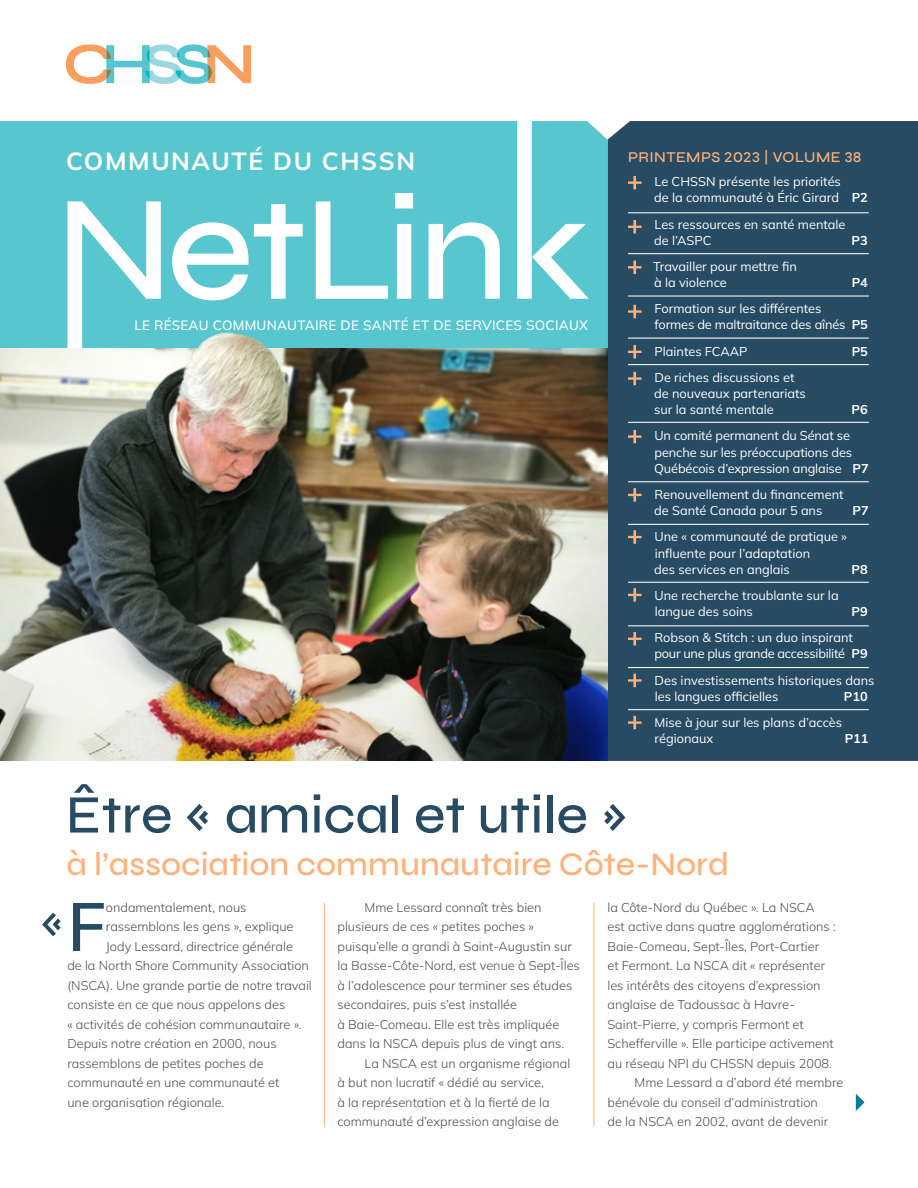
<style>
.page{position:relative;width:918px;height:1188px;background:#fff}
.page>*{position:absolute;margin:0;border:0;box-sizing:border-box;transform-origin:0 0}
.t1{font:600 68.1px "Mulish";color:#264b63}
.t2{font:500 54px "Syne";color:#264b63}
.t3{font:500 33px "Syne";color:#ffb179}
.t4{font:700 24.75px "Mulish";letter-spacing:.065em;color:#fff}
.t5{font:500 15px "Syne";letter-spacing:.03em;color:#ffb179}
.t6{font:500 13.5px "Mulish";letter-spacing:.02em;color:#fff}
.t7{font:300 12.75px/19.5px "Mulish";color:#4b4c4d}
.t8{font:12.75px/16.2px "Mulish";color:#fff}
.t9{font:12.75px/16.2px "Mulish";letter-spacing:-.02em;color:#fff}
.t10{font:700 12.75px "Mulish";color:#fff}
.s1{font-weight:700}
</style>
<div class="page">
<div style="left:608px;top:121px;width:310px;height:640px;background:#264b63"></div>
<svg style="left:856px;top:1094px;width:9px;height:17px"></svg>
<svg style="left:66px;top:44px;width:185px;height:40px"></svg>
<hr style="left:324px;top:903px;width:1px;height:223px;background:#ffb179">
<hr style="left:593px;top:903px;width:2px;height:223px;background:#ffb179">
<svg style="left:42px;top:913px;width:19px;height:23px"></svg>
<div style="left:0;top:121px;width:608px;height:205px;background:#58c6ce"></div>
<svg style="left:68px;top:121px;width:521px;height:205px;fill:#58c6ce"></svg>
<svg style="left:628px;top:176px;width:14px;height:13px"></svg>
<svg style="left:628px;top:220px;width:14px;height:14px"></svg>
<svg style="left:628px;top:261px;width:14px;height:13px"></svg>
<svg style="left:628px;top:305px;width:14px;height:13px"></svg>
<svg style="left:628px;top:345px;width:14px;height:14px"></svg>
<svg style="left:628px;top:372px;width:14px;height:13px"></svg>
<svg style="left:628px;top:430px;width:14px;height:13px"></svg>
<svg style="left:628px;top:488px;width:14px;height:14px"></svg>
<svg style="left:628px;top:530px;width:14px;height:14px"></svg>
<svg style="left:628px;top:588px;width:14px;height:14px"></svg>
<svg style="left:628px;top:632px;width:14px;height:14px"></svg>
<svg style="left:628px;top:674px;width:14px;height:13px"></svg>
<svg style="left:628px;top:716px;width:14px;height:13px"></svg>
<hr style="left:628px;top:212px;width:241px;height:1px;background:#fff">
<hr style="left:628px;top:253px;width:241px;height:1px;background:#fff">
<hr style="left:628px;top:296px;width:241px;height:1px;background:#fff">
<hr style="left:628px;top:338px;width:241px;height:1px;background:#fff">
<hr style="left:628px;top:364px;width:241px;height:1px;background:#fff">
<hr style="left:628px;top:422px;width:241px;height:1px;background:#fff">
<hr style="left:628px;top:481px;width:241px;height:1px;background:#fff">
<hr style="left:628px;top:524px;width:241px;height:1px;background:#fff">
<hr style="left:628px;top:582px;width:241px;height:1px;background:#fff">
<hr style="left:628px;top:625px;width:241px;height:1px;background:#fff">
<hr style="left:628px;top:667px;width:241px;height:1px;background:#fff">
<hr style="left:628px;top:709px;width:241px;height:1px;background:#fff">
<img style="left:0;top:437px;width:608px;height:324px">
<img style="left:0;top:326px;width:608px;height:111px">
<h3 class="t4" style="left:66px;top:144px;width:351px">COMMUNAUTÉ DU CHSSN</h3>
<p class="t6" style="left:134px;top:316px;width:455px">LE RÉSEAU COMMUNAUTAIRE DE SANTÉ ET DE SERVICES SOCIAUX</p>
<p class="t5" style="left:628px;top:148px;width:235px">PRINTEMPS 2023 | VOLUME 38</p>
<p class="t8" style="left:654px;top:173px;width:215px">Le CHSSN présente les priorités<br>de la communauté à Éric Girard <span class="s1">P2</span></p>
<p class="t8" style="left:654px;top:216px;width:193px">Les ressources en santé mentale de l’ASPC</p>
<p class="t10" style="left:852px;top:232px;width:18px">P3</p>
<p class="t8" style="left:653px;top:258px;width:145px">Travailler pour mettre fin à la violence</p>
<p class="t10" style="left:852px;top:274px;width:18px">P4</p>
<p class="t8" style="left:655px;top:300px;width:215px">Formation sur les différentes<br>formes de maltraitance des aînés <span class="s1">P5</span></p>
<p class="t8" style="left:655px;top:343px;width:94px">Plaintes FCAAP</p>
<p class="t10" style="left:852px;top:343px;width:18px">P5</p>
<p class="t8" style="left:654px;top:369px;width:153px">De riches discussions et de nouveaux partenariats sur la santé mentale</p>
<p class="t10" style="left:852px;top:401px;width:18px">P6</p>
<p class="t8" style="left:654px;top:428px;width:216px">Un comité permanent du Sénat se penche sur les préoccupations des<br>Québécois d’expression anglaise <span class="s1">P7</span></p>
<p class="t8" style="left:654px;top:486px;width:191px">Renouvellement du financement de Santé Canada pour 5 ans</p>
<p class="t10" style="left:853px;top:502px;width:18px">P7</p>
<p class="t8" style="left:654px;top:528px;width:194px">Une « communauté de pratique » influente pour l’adaptation<br>des services en anglais</p>
<p class="t10" style="left:852px;top:560px;width:18px">P8</p>
<p class="t8" style="left:654px;top:587px;width:186px">Une recherche troublante sur la langue des soins</p>
<p class="t10" style="left:852px;top:603px;width:18px">P9</p>
<p class="t9" style="left:655px;top:629px;width:215px">Robson &amp; Stitch : un duo inspirant pour une plus grande accessibilité <span class="s1">P9</span></p>
<p class="t8" style="left:655px;top:672px;width:222px">Des investissements historiques dans les langues officielles</p>
<p class="t10" style="left:844px;top:688px;width:25px">P10</p>
<p class="t8" style="left:655px;top:714px;width:189px">Mise à jour sur les plans d’accès régionaux</p>
<p class="t10" style="left:845px;top:730px;width:25px">P11</p>
<h2 class="t2" style="left:66px;top:781px;width:564px">Être « amical et utile »</h2>
<h3 class="t3" style="left:66px;top:843px;width:664px">à l’association communautaire Côte-Nord</h3>
<p class="t7" style="left:337px;top:897px;width:244px;text-indent:27px">Mme Lessard connaît très bien plusieurs de ces « petites poches » puisqu’elle a grandi à Saint-Augustin sur la Basse-Côte-Nord, est venue à Sept-Îles à l’adolescence pour terminer ses études secondaires, puis s’est installée<br>à Baie-Comeau. Elle est très impliquée dans la NSCA depuis plus de vingt ans.</p>
<p class="t7" style="left:337px;top:1053px;width:234px;text-indent:27px">La NSCA est un organisme régional à but non lucratif « dédié au service,<br>à la représentation et à la fierté de la communauté d’expression anglaise de</p>
<p class="t7" style="left:607px;top:897px;width:209px">la Côte-Nord du Québec ». La NSCA</p>
<p class="t7" style="left:607px;top:917px;width:230px">est active dans quatre agglomérations :</p>
<p class="t7" style="left:607px;top:936px;width:213px">Baie-Comeau, Sept-Îles, Port-Cartier</p>
<p class="t7" style="left:607px;top:956px;width:219px">et Fermont. La NSCA dit « représenter</p>
<p class="t7" style="left:607px;top:975px;width:215px">les intérêts des citoyens d’expression</p>
<p class="t7" style="left:607px;top:995px;width:189px">anglaise de Tadoussac à Havre-</p>
<p class="t7" style="left:607px;top:1014px;width:198px">Saint-Pierre, y compris Fermont et</p>
<p class="t7" style="left:607px;top:1034px;width:228px">Schefferville ». Elle participe activement</p>
<p class="t7" style="left:607px;top:1053px;width:226px">au réseau NPI du CHSSN depuis 2008.</p>
<p class="t7" style="left:634px;top:1073px;width:210px">Mme Lessard a d’abord été membre</p>
<p class="t7" style="left:607px;top:1092px;width:212px">bénévole du conseil d’administration</p>
<p class="t7" style="left:607px;top:1112px;width:222px">de la NSCA en 2002, avant de devenir</p>
<h1 class="t1" style="left:67px;top:880px;width:40px">F</h1>
<p class="t7" style="left:106px;top:897px;width:142px">ondamentalement, nous</p>
<p class="t7" style="left:106px;top:917px;width:189px">rassemblons les gens », explique</p>
<p class="t7" style="left:106px;top:936px;width:188px">Jody Lessard, directrice générale</p>
<p class="t7" style="left:67px;top:956px;width:243px">de la North Shore Community Association</p>
<p class="t7" style="left:67px;top:975px;width:246px">(NSCA). Une grande partie de notre travail</p>
<p class="t7" style="left:67px;top:995px;width:219px">consiste en ce que nous appelons des</p>
<p class="t7" style="left:67px;top:1014px;width:236px">« activités de cohésion communautaire ».</p>
<p class="t7" style="left:67px;top:1034px;width:211px">Depuis notre création en 2000, nous</p>
<p class="t7" style="left:67px;top:1053px;width:198px">rassemblons de petites poches de</p>
<p class="t7" style="left:67px;top:1073px;width:214px">communauté en une communauté et</p>
<p class="t7" style="left:67px;top:1092px;width:159px">une organisation régionale.</p>
</div>
